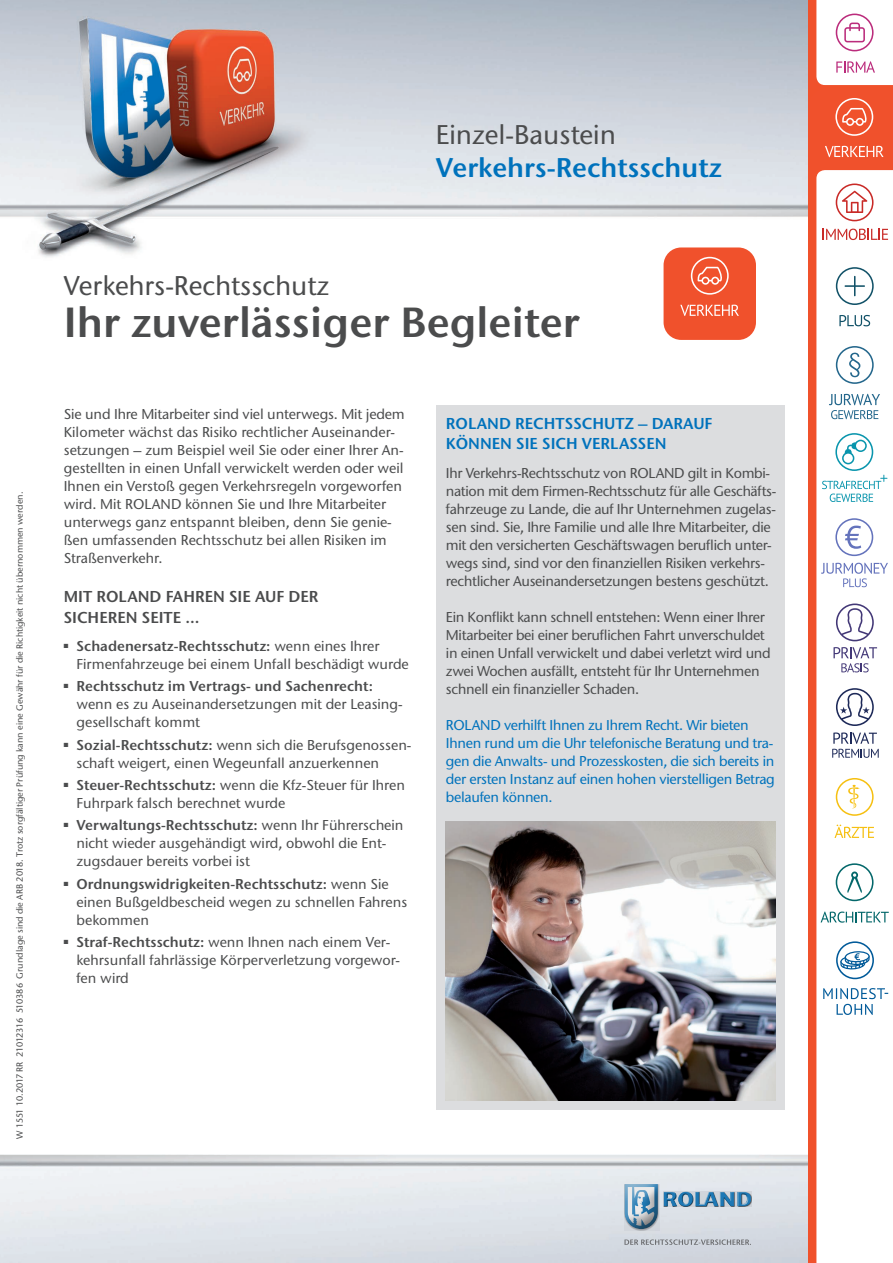
<style>
.page{position:relative;width:893px;height:1263px;background:#fff}
.page>*{position:absolute;margin:0;border:0;box-sizing:border-box;transform-origin:0 0}
.t1{font:600 42px "Stone Sans ITC Std";color:#4b4c4d}
.t2{font:500 27px "Stone Sans ITC Std";color:#4b4c4d}
.t3{font:600 27px "Stone Sans ITC Std";color:#0072bc}
.t4{font:600 15.75px/20.2px "Stone Sans ITC Std";color:#0072bc}
.t5{font:600 15.75px/21px "Stone Sans ITC Std";color:#4b4c4d}
.t6{font:500 14.25px/18px "Stone Sans ITC Std";color:#4b4c4d}
.t7{font:500 14.25px/18px "Stone Sans ITC Std";letter-spacing:-.02em;color:#4b4c4d}
.t8{font:500 14.25px/18px "Stone Sans ITC Std";letter-spacing:-.02em;color:#0072bc}
.t9{font:500 9px "Stone Sans ITC Std";color:#4b4c4d}
.s1{font-weight:600}
</style>
<div class="page">
<svg style="left:751px;top:1191px;width:1px;height:16px"></svg>
<div style="left:663px;top:1191px;width:87px;height:15px;background:#cfd3da"></div>
<svg style="left:663px;top:1192px;width:88px;height:15px"></svg>
<svg style="left:658px;top:1184px;width:1px;height:47px"></svg>
<svg style="left:624px;top:1229px;width:34px;height:3px"></svg>
<svg style="left:624px;top:1184px;width:34px;height:45px;background:#8aa8bc"></svg>
<svg style="left:624px;top:1239px;width:127px;height:6px"></svg>
<div style="left:436px;top:405px;width:348px;height:705px;background:#dcdddf"></div>
<img style="left:445px;top:821px;width:330px;height:279px">
<img style="left:0;top:0;width:808px;height:260px">
<div style="left:664px;top:247px;width:92px;height:93px;background:#f0512c;border-radius:18px"></div>
<svg style="left:691px;top:257px;width:38px;height:38px"></svg>
<svg style="left:680px;top:305px;width:59px;height:11px"></svg>
<div style="left:808px;top:0;width:21px;height:1263px;background:#f0512b"></div>
<svg style="left:816px;top:254px;width:13px;height:1009px;background:#fef3f1"></svg>
<svg style="left:822px;top:264px;width:52px;height:74px"></svg>
<svg style="left:827px;top:344px;width:53px;height:78px"></svg>
<svg style="left:827px;top:686px;width:52px;height:76px"></svg>
<svg style="left:822px;top:601px;width:56px;height:74px"></svg>
<svg style="left:819px;top:516px;width:69px;height:75px"></svg>
<svg style="left:828px;top:776px;width:46px;height:65px"></svg>
<svg style="left:818px;top:862px;width:71px;height:62px"></svg>
<svg style="left:819px;top:941px;width:70px;height:74px"></svg>
<svg style="left:820px;top:430px;width:68px;height:75px"></svg>
<svg style="left:816px;top:0;width:77px;height:254px"></svg>
<h2 class="t2" style="left:436px;top:118px;width:182px">Einzel-Baustein</h2>
<h2 class="t3" style="left:436px;top:150px;width:287px">Verkehrs-Rechtsschutz</h2>
<p class="t9" style="left:14px;top:1138px;width:648px;rotate:-90deg">W 1551 10.2017 RR 21012316 510386 Grundlage sind die ARB 2018. Trotz sorgfältiger Prüfung kann eine Gewähr für die Richtigkeit nicht übernommen werden.</p>
<h2 class="t2" style="left:64px;top:269px;width:267px">Verkehrs-Rechtsschutz</h2>
<h1 class="t1" style="left:64px;top:296px;width:518px">Ihr zuverlässiger Begleiter</h1>
<p class="t6" style="left:64px;top:405px;width:343px">Sie und Ihre Mitarbeiter sind viel unterwegs. Mit jedem Kilometer wächst das Risiko rechtlicher Auseinander&shy;setzungen – zum Beispiel weil Sie oder einer Ihrer An&shy;gestellten in einen Unfall verwickelt werden oder weil Ihnen ein Verstoß gegen Verkehrsregeln vorgeworfen wird. Mit ROLAND können Sie und Ihre Mitarbeiter unterwegs ganz entspannt bleiben, denn Sie genie&shy;ßen umfassenden Rechtsschutz bei allen Risiken im Straßenverkehr.</p>
<p class="t5" style="left:64px;top:585px;width:256px">MIT ROLAND FAHREN SIE AUF DER<br>SICHEREN SEITE …</p>
<p class="t6" style="left:77px;top:637px;width:334px;text-indent:-13px">■ <span class="s1">Schadenersatz-Rechtsschutz:</span> wenn eines Ihrer<br>Firmenfahrzeuge bei einem Unfall beschädigt wurde</p>
<p class="t6" style="left:77px;top:677px;width:328px;text-indent:-13px">■ <span class="s1">Rechtsschutz im Vertrags- und Sachenrecht: </span>wenn es zu Auseinandersetzungen mit der Leasing&shy;gesellschaft kommt</p>
<p class="t6" style="left:77px;top:736px;width:336px;text-indent:-13px">■ <span class="s1">Sozial-Rechtsschutz:</span> wenn sich die Berufsgenossen&shy;schaft weigert, einen Wegeunfall anzuerkennen</p>
<p class="t6" style="left:77px;top:776px;width:330px;text-indent:-13px">■ <span class="s1">Steuer-Rechtsschutz:</span> wenn die Kfz-Steuer für Ihren<br>Fuhrpark falsch berechnet wurde</p>
<p class="t6" style="left:77px;top:816px;width:328px;text-indent:-13px">■ <span class="s1">Verwaltungs-Rechtsschutz:</span> wenn Ihr Führerschein nicht wieder ausgehändigt wird, obwohl die Ent&shy;zugsdauer bereits vorbei ist</p>
<p class="t6" style="left:77px;top:874px;width:332px;text-indent:-13px">■ <span class="s1">Ordnungswidrigkeiten-Rechtsschutz:</span> wenn Sie einen Bußgeldbescheid wegen zu schnellen Fahrens bekommen</p>
<p class="t6" style="left:77px;top:933px;width:325px;text-indent:-13px">■ <span class="s1">Straf-Rechtsschutz:</span> wenn Ihnen nach einem Ver&shy;kehrsunfall fahrlässige Körperverletzung vorgewor&shy;fen wird</p>
<p class="t4" style="left:446px;top:413px;width:268px">ROLAND RECHTSSCHUTZ – DARAUF<br>KÖNNEN SIE SICH VERLASSEN</p>
<p class="t7" style="left:446px;top:464px;width:332px">Ihr Verkehrs-Rechtsschutz von ROLAND gilt in Kombi&shy;nation mit dem Firmen-Rechtsschutz für alle Geschäfts&shy;fahrzeuge zu Lande, die auf Ihr Unternehmen zugelas&shy;sen sind. Sie, Ihre Familie und alle Ihre Mitarbeiter, die mit den versicherten Geschäftswagen beruflich unter&shy;wegs sind, sind vor den finanziellen Risiken verkehrs&shy;rechtlicher Auseinandersetzungen bestens geschützt.</p>
<p class="t7" style="left:446px;top:608px;width:326px">Ein Konflikt kann schnell entstehen: Wenn einer Ihrer Mitarbeiter bei einer beruflichen Fahrt unverschuldet in einen Unfall verwickelt und dabei verletzt wird und zwei Wochen ausfällt, entsteht für Ihr Unternehmen schnell ein finanzieller Schaden.</p>
<p class="t8" style="left:446px;top:715px;width:330px">ROLAND verhilft Ihnen zu Ihrem Recht. Wir bieten Ihnen rund um die Uhr telefonische Beratung und tra&shy;gen die Anwalts- und Prozesskosten, die sich bereits in der ersten Instanz auf einen hohen vierstelligen Betrag belaufen können.</p>
</div>
